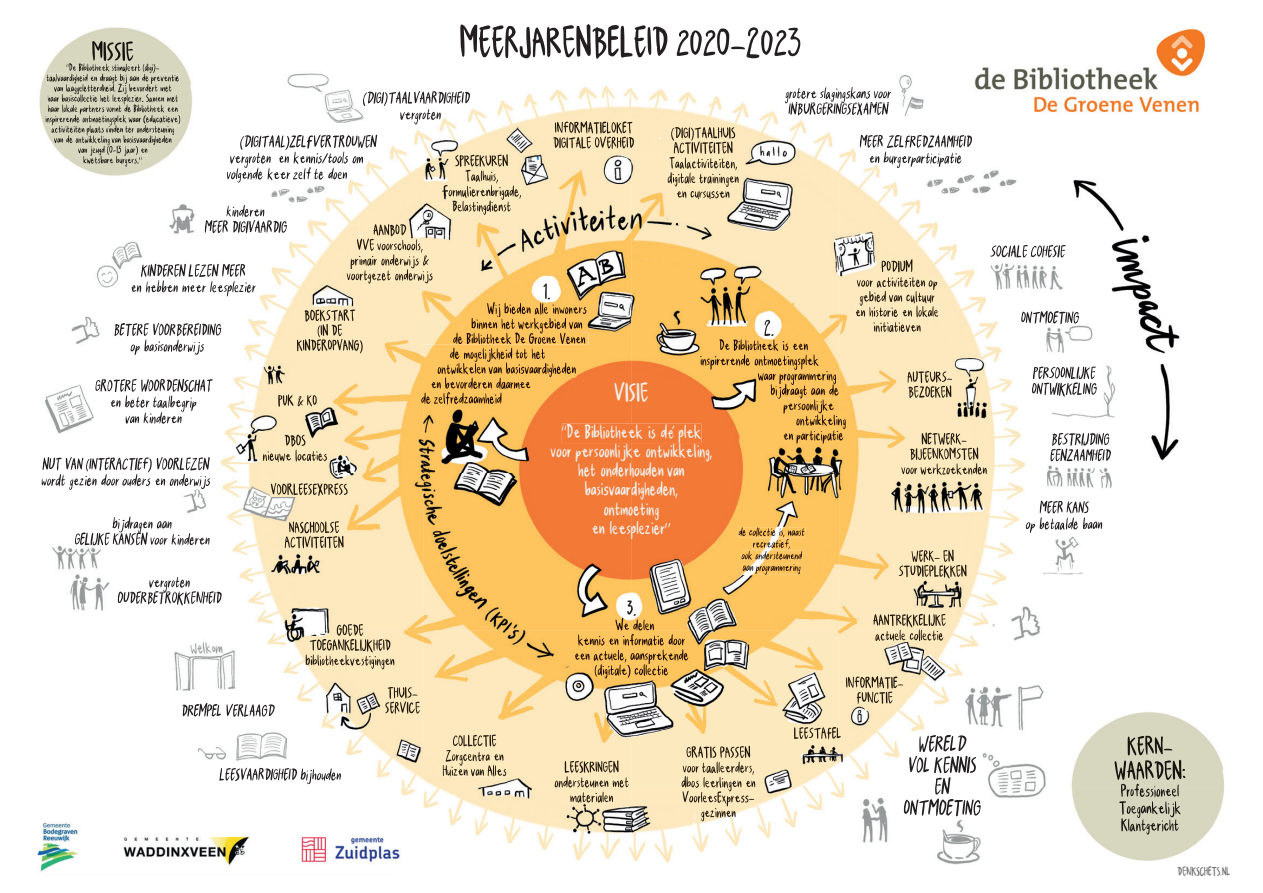
<style>
.page{position:relative;width:1263px;height:893px;background:#fff}
.page>*{position:absolute;margin:0;border:0;box-sizing:border-box;transform-origin:0 0}
.t1{font:20.55px "Denkschets Alfa";color:#f0efea}
.t2{font:16.05px/19.2px "Denkschets Alfa";color:#f0efea;text-align:center}
.t3{font:10.05px "Denkschets Alfa";color:#6c6d70}
</style>
<div class="page">
<img style="left:37px;top:27px;width:1188px;height:845px">
<div style="left:562px;top:424px;width:139px;height:19px;background:#f37936"></div>
<img style="left:917px;top:735px;width:51px;height:17px">
<img style="left:907px;top:756px;width:71px;height:17px">
<img style="left:934px;top:777px;width:17px;height:18px">
<img style="left:902px;top:798px;width:80px;height:18px">
<img style="left:148px;top:577px;width:43px;height:14px">
<img style="left:117px;top:591px;width:105px;height:15px">
<img style="left:148px;top:591px;width:41px;height:1px">
<img style="left:226px;top:205px;width:40px;height:12px">
<img style="left:204px;top:220px;width:84px;height:13px">
<img style="left:112px;top:516px;width:61px;height:16px">
<img style="left:74px;top:532px;width:137px;height:14px">
<img style="left:112px;top:532px;width:59px;height:1px">
<img style="left:990px;top:245px;width:76px;height:13px">
<img style="left:1051px;top:433px;width:59px;height:13px">
<img style="left:1049px;top:448px;width:63px;height:13px">
<img style="left:425px;top:299px;width:111px;height:1px">
<img style="left:543px;top:283px;width:7px;height:16px">
<img style="left:427px;top:302px;width:160px;height:16px">
<img style="left:421px;top:318px;width:161px;height:15px">
<img style="left:421px;top:333px;width:167px;height:11px">
<img style="left:421px;top:348px;width:124px;height:14px">
<img style="left:421px;top:362px;width:155px;height:15px">
<img style="left:421px;top:377px;width:110px;height:12px">
<img style="left:421px;top:392px;width:80px;height:13px">
<img style="left:681px;top:336px;width:77px;height:1px">
<img style="left:764px;top:320px;width:9px;height:16px">
<img style="left:681px;top:351px;width:32px;height:1px">
<img style="left:719px;top:339px;width:89px;height:12px">
<svg style="left:681px;top:366px;width:12px;height:1px"></svg>
<img style="left:700px;top:354px;width:119px;height:16px">
<img style="left:681px;top:381px;width:70px;height:1px">
<img style="left:758px;top:371px;width:78px;height:14px">
<img style="left:681px;top:396px;width:83px;height:1px">
<img style="left:771px;top:384px;width:68px;height:15px">
<img style="left:771px;top:384px;width:65px;height:1px">
<img style="left:681px;top:411px;width:96px;height:1px">
<img style="left:783px;top:399px;width:51px;height:15px">
<img style="left:701px;top:426px;width:89px;height:1px">
<svg style="left:681px;top:426px;width:20px;height:1px"></svg>
<img style="left:796px;top:414px;width:50px;height:15px">
<img style="left:701px;top:441px;width:76px;height:1px">
<svg style="left:681px;top:441px;width:20px;height:1px"></svg>
<img style="left:783px;top:430px;width:60px;height:14px">
<img style="left:627px;top:600px;width:9px;height:16px">
<img style="left:615px;top:618px;width:39px;height:13px">
<img style="left:578px;top:634px;width:107px;height:12px">
<img style="left:575px;top:649px;width:114px;height:15px">
<img style="left:595px;top:664px;width:73px;height:15px">
<img style="left:450px;top:24px;width:350px;height:35px">
<img style="left:455px;top:154px;width:53px;height:13px">
<img style="left:465px;top:170px;width:33px;height:13px">
<svg style="left:442px;top:185px;width:6px;height:12px"></svg>
<img style="left:449px;top:185px;width:72px;height:15px">
<img style="left:453px;top:201px;width:58px;height:14px">
<img style="left:305px;top:309px;width:50px;height:13px">
<img style="left:318px;top:324px;width:24px;height:13px">
<img style="left:297px;top:339px;width:66px;height:14px">
<img style="left:671px;top:127px;width:64px;height:14px">
<img style="left:674px;top:141px;width:58px;height:13px">
<img style="left:669px;top:157px;width:68px;height:14px">
<img style="left:668px;top:172px;width:71px;height:15px">
<img style="left:677px;top:191px;width:52px;height:8px">
<img style="left:278px;top:394px;width:39px;height:13px">
<img style="left:285px;top:435px;width:20px;height:12px">
<img style="left:263px;top:450px;width:64px;height:12px">
<img style="left:337px;top:624px;width:26px;height:12px">
<img style="left:310px;top:639px;width:80px;height:13px">
<img style="left:306px;top:654px;width:88px;height:15px">
<img style="left:873px;top:614px;width:73px;height:13px">
<img style="left:875px;top:629px;width:68px;height:12px">
<img style="left:271px;top:483px;width:77px;height:13px">
<img style="left:373px;top:224px;width:33px;height:12px">
<img style="left:357px;top:239px;width:65px;height:14px">
<img style="left:351px;top:254px;width:78px;height:15px">
<img style="left:347px;top:269px;width:86px;height:15px">
<img style="left:289px;top:521px;width:50px;height:12px">
<img style="left:285px;top:536px;width:59px;height:12px">
<img style="left:907px;top:371px;width:45px;height:12px">
<img style="left:908px;top:385px;width:43px;height:13px">
<img style="left:882px;top:259px;width:30px;height:13px">
<img style="left:857px;top:277px;width:80px;height:13px">
<img style="left:860px;top:291px;width:75px;height:15px">
<img style="left:856px;top:306px;width:83px;height:12px">
<img style="left:860px;top:306px;width:75px;height:1px">
<img style="left:873px;top:322px;width:47px;height:10px">
<img style="left:388px;top:687px;width:29px;height:12px">
<img style="left:385px;top:701px;width:35px;height:13px">
<img style="left:922px;top:432px;width:44px;height:13px">
<img style="left:910px;top:447px;width:68px;height:13px">
<img style="left:901px;top:463px;width:86px;height:12px">
<img style="left:687px;top:746px;width:63px;height:12px">
<img style="left:683px;top:761px;width:71px;height:14px">
<img style="left:681px;top:776px;width:75px;height:15px">
<img style="left:683px;top:791px;width:71px;height:15px">
<img style="left:701px;top:808px;width:34px;height:13px">
<img style="left:565px;top:760px;width:54px;height:13px">
<img style="left:555px;top:776px;width:74px;height:12px">
<img style="left:570px;top:792px;width:43px;height:11px">
<img style="left:453px;top:734px;width:43px;height:13px">
<img style="left:446px;top:750px;width:58px;height:15px">
<img style="left:443px;top:765px;width:63px;height:12px">
<img style="left:362px;top:91px;width:109px;height:15px">
<img style="left:225px;top:109px;width:217px;height:16px">
<img style="left:192px;top:134px;width:186px;height:16px">
<img style="left:192px;top:151px;width:173px;height:17px">
<img style="left:192px;top:168px;width:156px;height:15px">
<img style="left:194px;top:167px;width:154px;height:1px">
<img style="left:1128px;top:736px;width:44px;height:19px">
<img style="left:1114px;top:760px;width:71px;height:20px">
<img style="left:1121px;top:784px;width:58px;height:13px">
<img style="left:1119px;top:801px;width:62px;height:17px">
<img style="left:1121px;top:818px;width:57px;height:17px">
<img style="left:181px;top:703px;width:94px;height:14px">
<img style="left:859px;top:135px;width:114px;height:13px">
<img style="left:868px;top:151px;width:95px;height:17px">
<img style="left:95px;top:379px;width:118px;height:13px">
<img style="left:109px;top:395px;width:89px;height:17px">
<img style="left:125px;top:412px;width:58px;height:12px">
<img style="left:113px;top:323px;width:109px;height:13px">
<img style="left:130px;top:339px;width:75px;height:16px">
<img style="left:1032px;top:366px;width:64px;height:13px">
<img style="left:1031px;top:382px;width:67px;height:15px">
<img style="left:784px;top:87px;width:108px;height:16px">
<img style="left:788px;top:102px;width:101px;height:13px">
<img style="left:1020px;top:311px;width:60px;height:13px">
<img style="left:1039px;top:501px;width:51px;height:13px">
<img style="left:1025px;top:517px;width:79px;height:16px">
<img style="left:219px;top:767px;width:123px;height:17px">
<img style="left:141px;top:264px;width:106px;height:13px">
<img style="left:130px;top:280px;width:127px;height:17px">
<img style="left:42px;top:457px;width:168px;height:16px">
<img style="left:40px;top:474px;width:171px;height:16px">
<img style="left:794px;top:727px;width:47px;height:12px">
<img style="left:846px;top:676px;width:57px;height:13px">
<img style="left:857px;top:691px;width:35px;height:13px">
<img style="left:92px;top:41px;width:41px;height:20px">
<img style="left:66px;top:63px;width:93px;height:10px">
<img style="left:46px;top:73px;width:133px;height:11px">
<img style="left:54px;top:84px;width:118px;height:10px">
<img style="left:48px;top:94px;width:130px;height:10px">
<img style="left:48px;top:105px;width:130px;height:9px">
<img style="left:48px;top:104px;width:130px;height:1px">
<img style="left:45px;top:115px;width:136px;height:11px">
<img style="left:51px;top:125px;width:123px;height:10px">
<img style="left:54px;top:135px;width:118px;height:11px">
<img style="left:78px;top:146px;width:70px;height:10px">
<img style="left:84px;top:157px;width:58px;height:10px">
<img style="left:84px;top:156px;width:58px;height:1px">
<img style="left:738px;top:527px;width:67px;height:11px">
<img style="left:752px;top:539px;width:39px;height:11px">
<img style="left:741px;top:551px;width:62px;height:9px">
<img style="left:742px;top:564px;width:59px;height:11px">
<img style="left:555px;top:121px;width:78px;height:13px">
<img style="left:553px;top:136px;width:81px;height:13px">
<img style="left:912px;top:550px;width:42px;height:12px">
<img style="left:899px;top:564px;width:67px;height:14px">
<p class="t1" style="left:614px;top:381px;width:36px">VISIE</p>
<p class="t2" style="left:550px;top:423px;width:163px">“De Bibliotheek is dé plek voor persoonlijke ontwikkeling, het onderhouden van basisvaardigheden,<br>ontmoeting<br>en leesplezier”</p>
<p class="t3" style="left:1178px;top:865px;width:54px">DENKSCHETS.NL</p>
</div>
